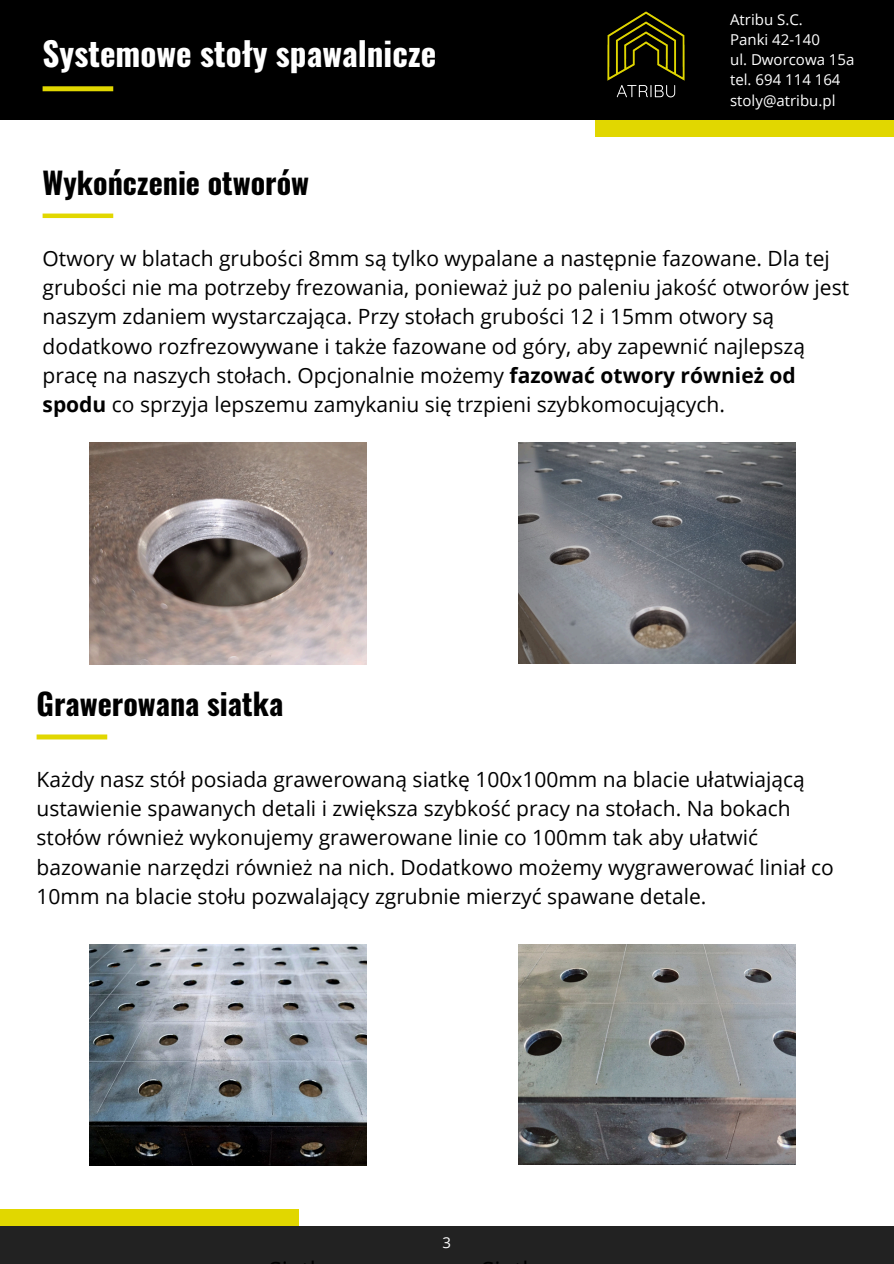
<style>
.page{position:relative;width:894px;height:1264px;background:#fff}
.page>*{position:absolute;margin:0;border:0;box-sizing:border-box;transform-origin:0 0}
.t1{font:700 33px "Oswald";color:#fff}
.t2{font:700 30px "Oswald";color:#000}
.t3{font:21px/29.2px "Open Sans";color:#000}
.t4{font:15px "Open Sans";color:#fff}
.s1{font-weight:700}
</style>
<div class="page">
<div style="left:595px;top:119px;width:298px;height:17px;background:#e1d700"></div>
<div style="left:0;top:0;width:893px;height:119px;background:#000"></div>
<img style="left:607px;top:11px;width:78px;height:87px">
<div style="left:43px;top:86px;width:70px;height:5px;background:#e1d700"></div>
<div style="left:0;top:1225px;width:893px;height:38px;background:#222"></div>
<div style="left:0;top:1208px;width:298px;height:17px;background:#e1d700"></div>
<div style="left:43px;top:213px;width:70px;height:5px;background:#e1d700"></div>
<div style="left:37px;top:734px;width:70px;height:5px;background:#e1d700"></div>
<img style="left:89px;top:442px;width:277px;height:222px">
<img style="left:518px;top:442px;width:276px;height:221px">
<img style="left:89px;top:944px;width:277px;height:221px">
<img style="left:518px;top:944px;width:276px;height:220px">
<p class="t1" style="left:43px;top:28px;width:395px">Systemowe stoły spawalnicze</p>
<p class="t2" style="left:43px;top:159px;width:268px">Wykończenie otworów</p>
<p class="t4" style="left:730px;top:9px;width:74px">Atribu S.C.</p>
<h1 class="t4" style="left:730px;top:29px;width:91px">Panki 42-140</h1>
<h3 class="t4" style="left:730px;top:49px;width:126px">ul. Dworcowa 15a</h3>
<p class="t4" style="left:730px;top:69px;width:112px">tel. 694 114 164</p>
<p class="t4" style="left:730px;top:90px;width:107px">stoly@atribu.pl</p>
<p class="t3" style="left:43px;top:243px;width:807px">Otwory w blatach grubości 8mm są tylko wypalane a następnie fazowane. Dla tej grubości nie ma potrzeby frezowania, ponieważ już po paleniu jakość otworów jest naszym zdaniem wystarczająca. Przy stołach grubości 12 i 15mm otwory są dodatkowo rozfrezowywane i także fazowane od góry, aby zapewnić najlepszą pracę na naszych stołach. Opcjonalnie możemy <span class="s1">fazować otwory również od spodu</span> co sprzyja lepszemu zamykaniu się trzpieni szybkomocujących.</p>
<p class="t2" style="left:37px;top:680px;width:248px">Grawerowana siatka</p>
<p class="t3" style="left:37px;top:764px;width:798px">Każdy nasz stół posiada grawerowaną siatkę 100x100mm na blacie ułatwiającą ustawienie spawanych detali i zwiększa szybkość pracy na stołach. Na bokach stołów również wykonujemy grawerowane linie co 100mm tak aby ułatwić bazowanie narzędzi również na nich. Dodatkowo możemy wygrawerować liniał co 10mm na blacie stołu pozwalający zgrubnie mierzyć spawane detale.</p>
<p class="t4" style="left:442px;top:1232px;width:10px">3</p>
</div>
